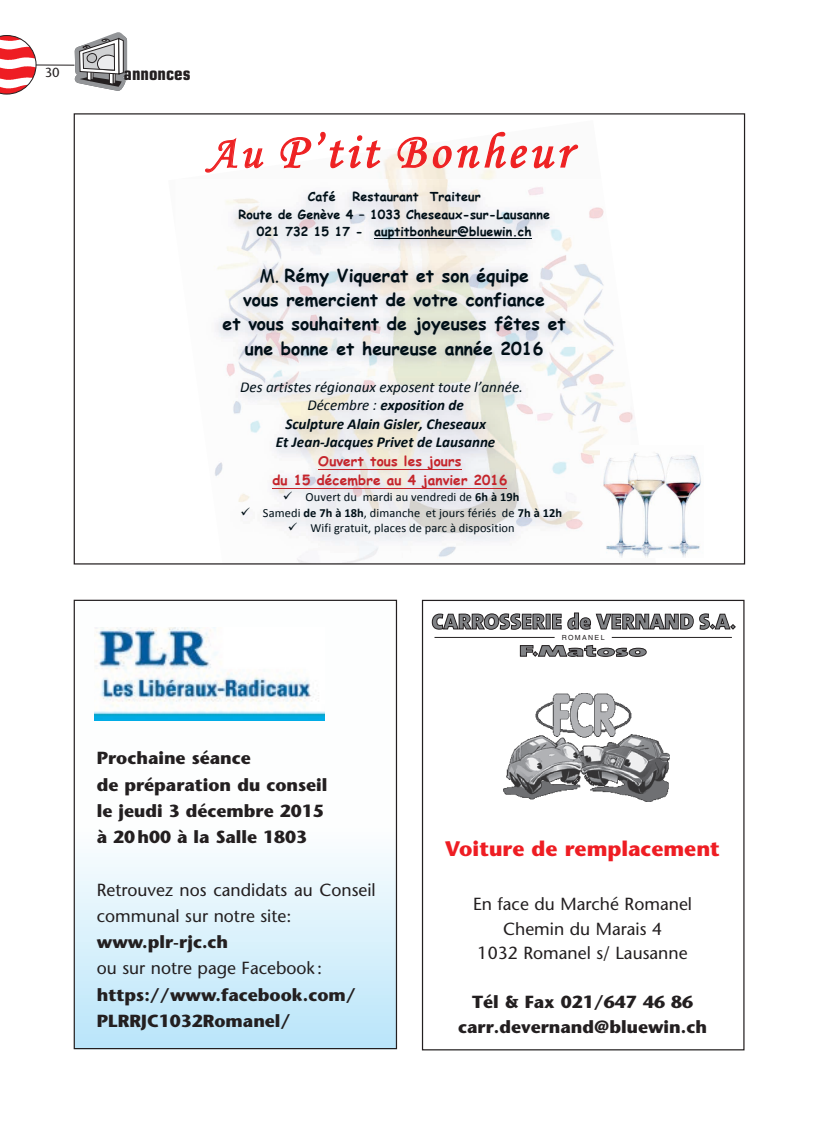
<style>
.page{position:relative;width:819px;height:1141px;background:#fff}
.page>*{position:absolute;margin:0;border:0;box-sizing:border-box;transform-origin:0 0}
.t1{font:50.05px "Monotype Corsiva";letter-spacing:.085em;color:#ee2223}
.t2{font:21.88px "The Sans Black Caps";letter-spacing:.01em;color:#808285}
.t3{font:700 21px "Stone Sans";color:#ee1d23}
.t4{font:700 condensed 18.38px "Eurostile";color:#231f20}
.t5{font:700 17.5px/26.2px "Stone Sans";color:#231f20}
.t6{font:17.5px/24.5px "Stone Sans";color:#231f20}
.t7{font:700 17.5px/24.5px "Comic Sans MS";letter-spacing:.005em;color:#000f17;text-align:center}
.t8{font:900 15.75px "The Sans";color:#808285;scale:2.08 1}
.t9{font:italic 700 15.05px/18.6px "Calibri";color:#000f17;text-align:center}
.t10{font:700 13.65px/19.1px "Comic Sans MS";letter-spacing:.01em;color:#c5252c;text-align:center}
.t11{font:13.12px "Stone Sans";color:#231f20}
.t12{font:12.42px "Calibri";letter-spacing:.01em;color:#000f17}
.t13{font:700 12.42px "Comic Sans MS";letter-spacing:.01em;color:#000f17}
.t14{font:7px "Helvetica";letter-spacing:.19em;color:#231f20}
.s1{font-size:45.32px}
.s2{font-weight:400}
.s3{font-weight:700}
.s4{font-family:"The Sans";font-weight:900}
.s5{font-family:"The Sans Black Caps";font-weight:400}
</style>
<div class="page">
<hr style="left:0;top:64px;width:74px;height:1px;background:#231f20">
<svg style="left:71px;top:32px;width:57px;height:59px"></svg>
<svg style="left:0;top:35px;width:36px;height:59px"></svg>
<svg style="left:76px;top:711px;width:319px;height:336px"></svg>
<img style="left:94px;top:627px;width:230px;height:93px">
<img style="left:383px;top:153px;width:253px;height:276px">
<img style="left:215px;top:289px;width:301px;height:274px">
<img style="left:516px;top:179px;width:114px;height:351px">
<img style="left:217px;top:179px;width:300px;height:110px">
<svg style="left:205px;top:138px;width:59px;height:35px"></svg>
<svg style="left:280px;top:131px;width:101px;height:38px"></svg>
<svg style="left:397px;top:131px;width:182px;height:38px"></svg>
<hr style="left:374px;top:238px;width:157px;height:1px;background:#000f17">
<hr style="left:318px;top:469px;width:143px;height:1px;background:#c5252c">
<hr style="left:272px;top:488px;width:235px;height:1px;background:#c5252c">
<img style="left:600px;top:445px;width:101px;height:113px">
<div style="left:74px;top:600px;width:323px;height:449px;border:1px solid #231f20"></div>
<div style="left:422px;top:600px;width:322px;height:450px;border:1px solid #231f20"></div>
<svg style="left:432px;top:613px;width:113px;height:17px"></svg>
<svg style="left:552px;top:614px;width:9px;height:15px"></svg>
<svg style="left:567px;top:613px;width:126px;height:17px"></svg>
<svg style="left:520px;top:645px;width:126px;height:12px"></svg>
<svg style="left:699px;top:613px;width:36px;height:17px"></svg>
<hr style="left:434px;top:637px;width:120px;height:1px;background:#231f20">
<hr style="left:611px;top:637px;width:120px;height:1px;background:#231f20">
<img style="left:504px;top:694px;width:165px;height:108px">
<p class="t11" style="left:45px;top:65px;width:17px">30</p>
<p class="t4" style="left:124px;top:63px;width:147px">annonces annonces</p>
<h1 class="t1" style="left:208px;top:121px;width:364px"><span class="s1">Au</span> P’tit Bonheur</h1>
<p class="t13" style="left:308px;top:187px;width:30px">Café</p>
<p class="t13" style="left:352px;top:187px;width:130px">Restaurant Traiteur</p>
<p class="t13" style="left:238px;top:205px;width:313px">Route de Genève 4 – 1033 Cheseaux-sur-Lausanne</p>
<p class="t13" style="left:257px;top:223px;width:276px">021 732 15 17 - auptitbonheur@bluewin.ch</p>
<p class="t7" style="left:222px;top:262px;width:345px"><span class="s2">M.</span> Rémy Viquerat et son équipe<br>vous remercient de votre confiance<br>et vous souhaitent de joyeuses fêtes et une bonne et heureuse année 2016</p>
<p class="t9" style="left:240px;top:378px;width:284px"><span class="s2">Des artistes régionaux exposent toute l’année.<br>Décembre :</span> exposition de<br>Sculpture Alain Gisler, Cheseaux<br>Et Jean--‐Jacques Privet de Lausanne</p>
<p class="t10" style="left:272px;top:451px;width:236px">Ouvert tous les jours<br>du 15 décembre au 4 janvier 2016</p>
<p class="t12" style="left:283px;top:489px;width:238px">✓✓ Ouvert du mardi au vendredi de <span class="s3">6h à 19h</span></p>
<p class="t12" style="left:240px;top:505px;width:323px">✓✓ Samedi <span class="s3">de 7h à 18h</span>, dimanche et jours fériés de <span class="s3">7h à 12h</span></p>
<p class="t12" style="left:288px;top:520px;width:228px">✓✓ Wifi gratuit, places de parc à disposition</p>
<p class="t5" style="left:97px;top:745px;width:232px">Prochaine séance<br>de préparation du conseil le jeudi 3 décembre 2015 à 20 h00 à la Salle 1803</p>
<p class="t6" style="left:97px;top:876px;width:280px;line-height:26.2px">Retrouvez nos candidats au Conseil communal sur notre site:</p>
<p class="t5" style="left:97px;top:928px;width:133px">www.plr-rjc.ch</p>
<p class="t6" style="left:97px;top:956px;width:227px">ou sur notre page Facebook :</p>
<p class="t5" style="left:97px;top:981px;width:260px">https://www.facebook.com/<br>PLRRJC1032Romanel/</p>
<p class="t2" style="left:431px;top:603px;width:299px">CARROSSERIE <span class="s4">de</span> VERNAND S A</p>
<p class="t8" style="left:519px;top:638px;width:63px"><span class="s5">F</span>Matoso</p>
<p class="t14" style="left:561px;top:633px;width:44px">ROMANEL</p>
<p class="t3" style="left:445px;top:835px;width:276px">Voiture de remplacement</p>
<p class="t6" style="left:473px;top:892px;width:220px;text-align:center">En face du Marché Romanel<br>Chemin du Marais 4<br>1032 Romanel s/ Lausanne</p>
<p class="t5" style="left:458px;top:989px;width:250px;line-height:24.5px;text-align:center">Tél &amp; Fax 021/647 46 86 carr.devernand@bluewin.ch</p>
</div>
